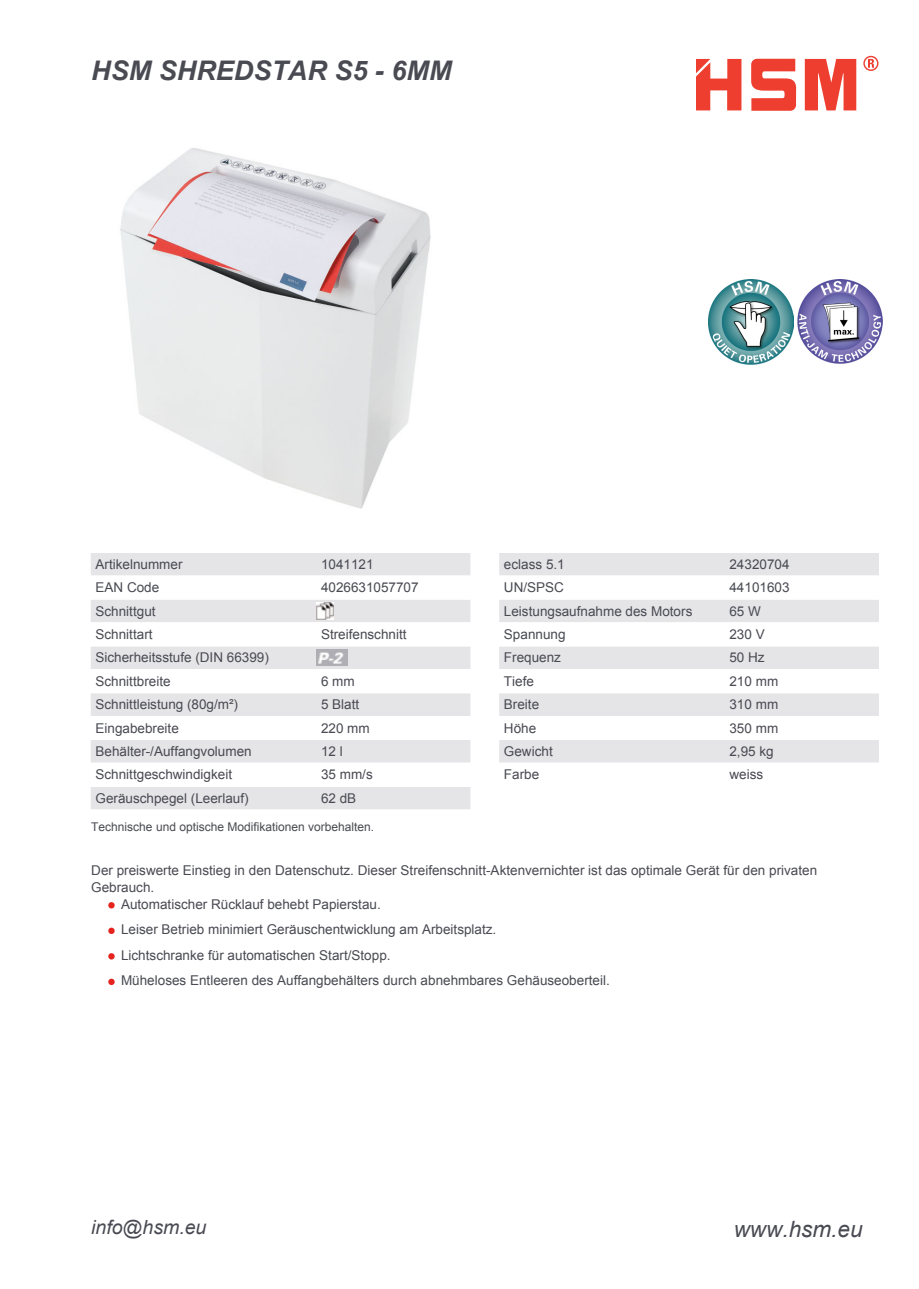
<style>
.page{position:relative;width:919px;height:1289px;background:#fff}
.page>*{position:absolute;margin:0;border:0;box-sizing:border-box;transform-origin:0 0}
.t1{font:italic 700 27px "Arial";color:#494a52}
.t2{font:italic 22.5px "Arial";color:#494a52}
.t3{font:italic 19.5px "Arial";color:#494a52}
.t4{font:13.5px/23.4px "Arial";color:#494a52}
.t5{font:12px "Arial";color:#494a52}
</style>
<div class="page">
<svg style="left:696px;top:56px;width:182px;height:55px"></svg>
<img style="left:120px;top:148px;width:311px;height:361px">
<img style="left:797px;top:279px;width:85px;height:85px">
<img style="left:708px;top:279px;width:85px;height:85px">
<div style="left:91px;top:553px;width:379px;height:22px;background:#e5e5e8"></div>
<div style="left:91px;top:600px;width:379px;height:21px;background:#e5e5e8"></div>
<div style="left:91px;top:600px;width:379px;height:22px;border:1px solid #e5e5e8"></div>
<img style="left:317px;top:602px;width:17px;height:17px">
<div style="left:91px;top:647px;width:379px;height:21px;background:#e5e5e8"></div>
<img style="left:317px;top:649px;width:30px;height:16px">
<div style="left:91px;top:694px;width:379px;height:21px;background:#e5e5e8"></div>
<div style="left:91px;top:693px;width:379px;height:22px;border:1px solid #e5e5e8"></div>
<div style="left:91px;top:740px;width:379px;height:22px;background:#e5e5e8"></div>
<div style="left:91px;top:787px;width:379px;height:21px;background:#e5e5e8"></div>
<div style="left:91px;top:787px;width:379px;height:22px;border:1px solid #e5e5e8"></div>
<div style="left:499px;top:553px;width:379px;height:22px;background:#e5e5e8"></div>
<div style="left:499px;top:600px;width:379px;height:21px;background:#e5e5e8"></div>
<div style="left:499px;top:600px;width:379px;height:22px;border:1px solid #e5e5e8"></div>
<div style="left:499px;top:647px;width:379px;height:21px;background:#e5e5e8"></div>
<div style="left:499px;top:694px;width:379px;height:21px;background:#e5e5e8"></div>
<div style="left:499px;top:693px;width:379px;height:22px;border:1px solid #e5e5e8"></div>
<div style="left:499px;top:740px;width:379px;height:22px;background:#e5e5e8"></div>
<svg style="left:108px;top:902px;width:7px;height:6px"></svg>
<svg style="left:108px;top:927px;width:7px;height:7px"></svg>
<svg style="left:108px;top:953px;width:7px;height:6px"></svg>
<svg style="left:108px;top:978px;width:7px;height:7px"></svg>
<p class="t1" style="left:91px;top:52px;width:362px">HSM SHREDSTAR S5 - 6MM</p>
<p class="t4" style="left:95px;top:552px;width:89px">Artikelnummer</p>
<p class="t4" style="left:321px;top:552px;width:54px">1041121</p>
<p class="t4" style="left:95px;top:576px;width:65px">EAN Code</p>
<p class="t4" style="left:321px;top:576px;width:99px">4026631057707</p>
<p class="t4" style="left:95px;top:599px;width:62px">Schnittgut<br>Schnittart</p>
<p class="t4" style="left:321px;top:622px;width:87px">Streifenschnitt</p>
<p class="t4" style="left:95px;top:646px;width:175px">Sicherheitsstufe (DIN 66399)<br>Schnittbreite</p>
<p class="t4" style="left:321px;top:669px;width:35px">6 mm</p>
<p class="t4" style="left:95px;top:693px;width:144px">Schnittleistung (80g/m²)</p>
<p class="t4" style="left:321px;top:693px;width:40px">5 Blatt</p>
<p class="t4" style="left:95px;top:716px;width:85px">Eingabebreite</p>
<p class="t4" style="left:321px;top:716px;width:50px">220 mm</p>
<p class="t4" style="left:95px;top:739px;width:158px">Behälter-/Auffangvolumen</p>
<p class="t4" style="left:321px;top:739px;width:23px">12 l</p>
<p class="t4" style="left:95px;top:763px;width:138px">Schnittgeschwindigkeit</p>
<p class="t4" style="left:321px;top:763px;width:53px">35 mm/s</p>
<p class="t4" style="left:95px;top:786px;width:155px">Geräuschpegel (Leerlauf)</p>
<p class="t4" style="left:321px;top:786px;width:37px">62 dB</p>
<p class="t4" style="left:504px;top:552px;width:62px">eclass 5.1</p>
<p class="t4" style="left:729px;top:552px;width:62px">24320704</p>
<p class="t4" style="left:504px;top:576px;width:62px">UN/SPSC</p>
<p class="t4" style="left:729px;top:576px;width:62px">44101603</p>
<p class="t4" style="left:504px;top:599px;width:190px">Leistungsaufnahme des Motors</p>
<p class="t4" style="left:729px;top:599px;width:33px">65 W</p>
<p class="t4" style="left:504px;top:622px;width:63px">Spannung</p>
<p class="t4" style="left:729px;top:622px;width:37px">230 V</p>
<p class="t4" style="left:504px;top:646px;width:59px">Frequenz</p>
<p class="t4" style="left:729px;top:646px;width:37px">50 Hz</p>
<p class="t4" style="left:504px;top:669px;width:32px">Tiefe</p>
<p class="t4" style="left:729px;top:669px;width:50px">210 mm</p>
<p class="t4" style="left:504px;top:693px;width:37px">Breite</p>
<p class="t4" style="left:729px;top:693px;width:50px">310 mm</p>
<p class="t4" style="left:504px;top:716px;width:34px">Höhe</p>
<p class="t4" style="left:729px;top:716px;width:50px">350 mm</p>
<p class="t4" style="left:504px;top:739px;width:50px">Gewicht</p>
<p class="t4" style="left:729px;top:739px;width:46px">2,95 kg</p>
<p class="t4" style="left:504px;top:763px;width:37px">Farbe</p>
<p class="t4" style="left:729px;top:763px;width:35px">weiss</p>
<p class="t5" style="left:91px;top:819px;width:284px">Technische und optische Modifikationen vorbehalten.</p>
<p class="t4" style="left:91px;top:858px;width:727px">Der preiswerte Einstieg in den Datenschutz. Dieser Streifenschnitt-Aktenvernichter ist das optimale Gerät für den privaten</p>
<p class="t4" style="left:91px;top:875px;width:65px">Gebrauch.</p>
<p class="t4" style="left:121px;top:892px;width:261px">Automatischer Rücklauf behebt Papierstau.</p>
<p class="t4" style="left:121px;top:917px;width:490px;line-height:25.5px">Leiser Betrieb minimiert Geräuschentwicklung am Arbeitsplatz.<br>Lichtschranke für automatischen Start/Stopp.<br>Müheloses Entleeren des Auffangbehälters durch abnehmbares Gehäuseoberteil.</p>
<p class="t3" style="left:91px;top:1214px;width:117px">info@hsm.eu</p>
<p class="t2" style="left:733px;top:1214px;width:130px">www.hsm.eu</p>
</div>
